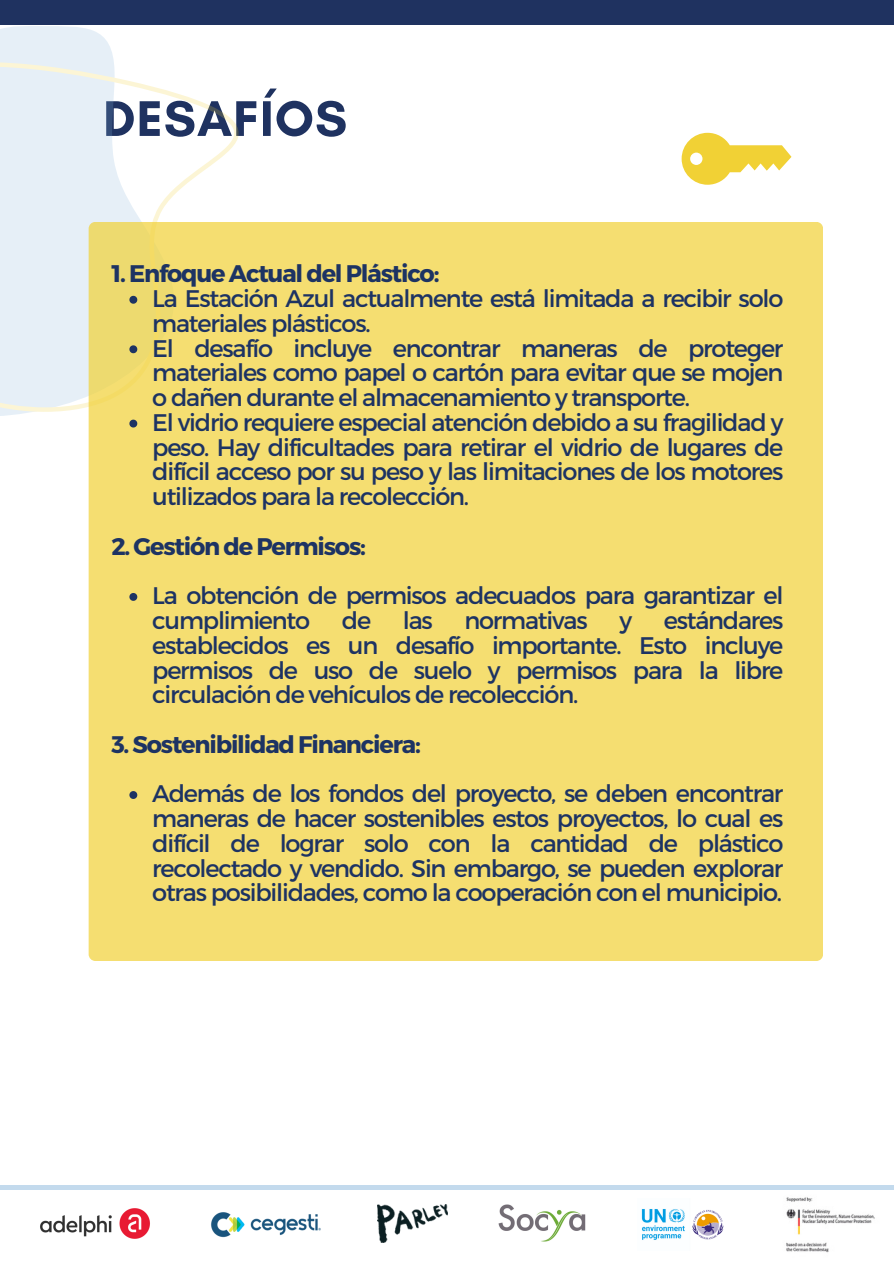
<style>
.page{position:relative;width:894px;height:1264px;background:#fff}
.page>*{position:absolute;margin:0;border:0;box-sizing:border-box;transform-origin:0 0}
.t1{font:700 51px "Glacial Indifference";letter-spacing:.02em;color:#1f3260}
.t2{font:24px/24.8px "Montserrat";letter-spacing:-.05em;color:#1d3363;text-align:justify}
.t3{font:700 24px "Montserrat";letter-spacing:-.05em;color:#1d3363}
</style>
<div class="page">
<img style="left:377px;top:1204px;width:70px;height:38px">
<img style="left:211px;top:1212px;width:110px;height:26px">
<img style="left:499px;top:1204px;width:86px;height:37px">
<img style="left:40px;top:1208px;width:110px;height:31px">
<img style="left:641px;top:1209px;width:83px;height:31px">
<img style="left:777px;top:1189px;width:106px;height:64px">
<hr style="left:0;top:1185px;width:893px;height:4px;background:#c3daed">
<svg style="left:681px;top:133px;width:110px;height:51px"></svg>
<div style="left:0;top:0;width:893px;height:25px;background:#1f3260"></div>
<svg style="left:0;top:26px;width:114px;height:392px;fill:#e6eff7"></svg>
<svg style="left:0;top:61px;width:239px;height:351px;fill:#e6eff7"></svg>
<div style="left:89px;top:222px;width:733px;height:738px;background:#f5de71;border-radius:7px"></div>
<svg style="left:129px;top:296px;width:8px;height:8px"></svg>
<svg style="left:129px;top:345px;width:8px;height:8px"></svg>
<svg style="left:129px;top:419px;width:8px;height:8px"></svg>
<svg style="left:129px;top:593px;width:8px;height:8px"></svg>
<svg style="left:129px;top:791px;width:8px;height:8px"></svg>
<p class="t1" style="left:103px;top:87px;width:245px">DESAFÍOS</p>
<h1 class="t3" style="left:111px;top:258px;width:329px">1. Enfoque Actual del Plástico:</h1>
<p class="t2" style="left:152px;top:285px;width:632px">La Estación Azul actualmente está limitada a recibir solo materiales plásticos.</p>
<h2 class="t2" style="left:152px;top:334px;width:632px">El desafío incluye encontrar maneras de proteger materiales como papel o cartón para evitar que se mojen o dañen durante el almacenamiento y transporte.</h2>
<p class="t2" style="left:152px;top:409px;width:632px">El vidrio requiere especial atención debido a su fragilidad y peso. Hay dificultades para retirar el vidrio de lugares de difícil acceso por su peso y las limitaciones de los motores utilizados para la recolección.</p>
<p class="t3" style="left:111px;top:530px;width:256px">2. Gestión de Permisos:</p>
<p class="t2" style="left:152px;top:582px;width:632px">La obtención de permisos adecuados para garantizar el cumplimiento</p>
<p class="t2" style="left:152px;top:607px;width:632px;text-indent:511px">estándares establecidos es un desafío importante. Esto incluye permisos de uso de suelo y permisos para la libre circulación de vehículos de recolección.</p>
<h2 class="t3" style="left:111px;top:728px;width:311px">3. Sostenibilidad Financiera:</h2>
<p class="t2" style="left:152px;top:780px;width:632px">Además de los fondos del proyecto, se deben encontrar maneras de hacer sostenibles estos proyectos, lo cual es difícil de lograr solo con la cantidad de plástico recolectado y vendido. Sin embargo, se pueden explorar otras posibilidades, como la cooperación con el municipio.</p>
<p class="t2" style="left:342px;top:607px;width:31px">de</p>
<p class="t2" style="left:402px;top:607px;width:32px">las</p>
<p class="t2" style="left:464px;top:607px;width:125px">normativas</p>
<p class="t2" style="left:619px;top:607px;width:14px">y</p>
</div>
